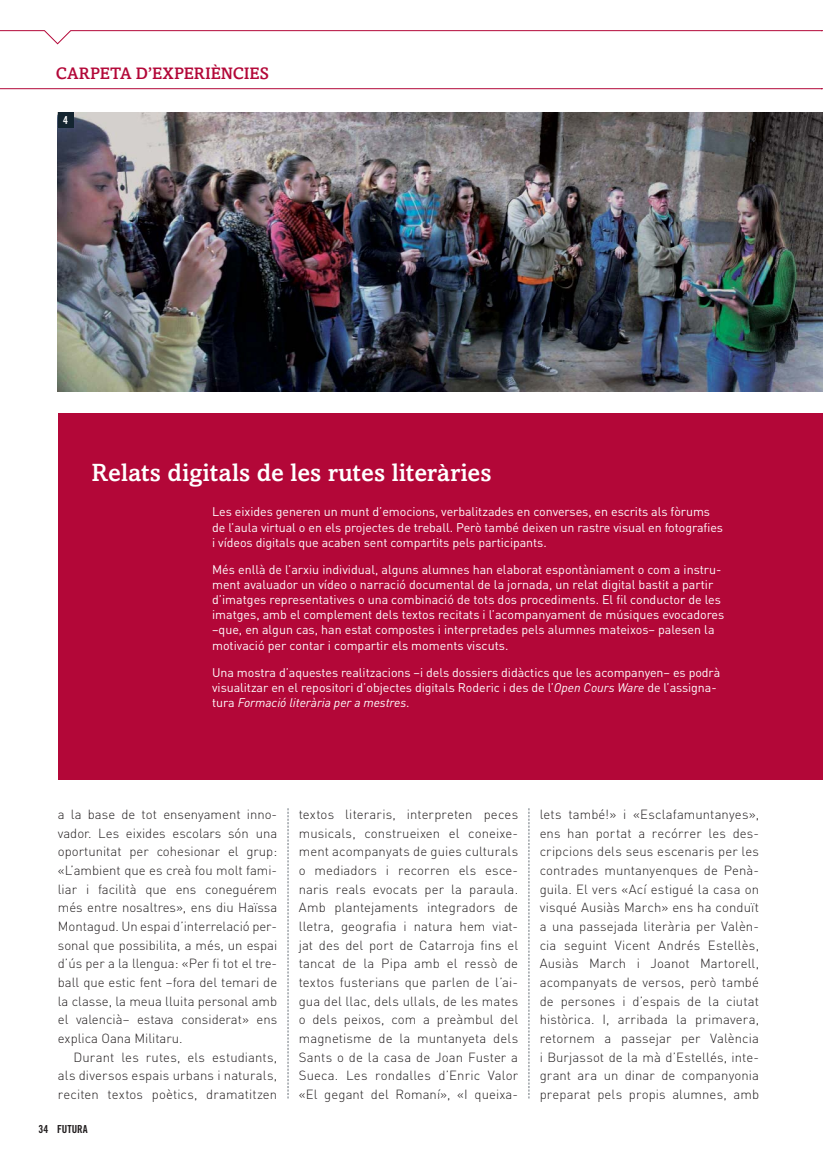
<style>
.page{position:relative;width:823px;height:1161px;background:#fff}
.page>*{position:absolute;margin:0;border:0;box-sizing:border-box;transform-origin:0 0}
.t1{font:500 24.9px "Amasis";color:#fff}
.t2{font:500 16.65px "Amasis";letter-spacing:-.005em;color:#b30738}
.t3{font:300 13.05px/18.6px "DIN";letter-spacing:.005em;color:#231f20;text-align:justify}
.t4{font:12.45px/15.1px "DIN";letter-spacing:-.005em;color:#fff}
.t5{font:11.1px "Trade Gothic Bold Cond Twenty";color:#231f20}
.t6{font:11.1px "Trade Gothic Bold Cond Twenty";color:#fff}
.s1{font-style:italic}
</style>
<div class="page">
<svg style="left:0;top:30px;width:823px;height:59px"></svg>
<svg style="left:528px;top:808px;width:1px;height:290px"></svg>
<svg style="left:288px;top:808px;width:1px;height:290px"></svg>
<img style="left:58px;top:113px;width:765px;height:278px">
<div style="left:58px;top:414px;width:765px;height:366px;background:#b30738"></div>
<div style="left:58px;top:113px;width:16px;height:15px;background:#142530"></div>
<p class="t2" style="left:56px;top:67px;width:215px">CARPETA D’EXPERIÈNCIES</p>
<p class="t6" style="left:63px;top:116px;width:6px">4</p>
<h1 class="t1" style="left:92px;top:463px;width:401px">Relats digitals de les rutes literàries</h1>
<p class="t4" style="left:212px;top:506px;width:512px">Les eixides generen un munt d’emocions, verbalitzades en converses, en escrits als fòrums de l’aula virtual o en els projectes de treball. Però també deixen un rastre visual en fotografies i vídeos digitals que acaben sent compartits pels participants.</p>
<p class="t4" style="left:212px;top:563px;width:514px">Més enllà de l’arxiu individual, alguns alumnes han elaborat espontàniament o com a instru&shy;ment avaluador un vídeo o narració documental de la jornada, un relat digital bastit a partir d’imatges representatives o una combinació de tots dos procediments. El fil conductor de les imatges, amb el complement dels textos recitats i l’acompanyament de músiques evocadores −que, en algun cas, han estat compostes i interpretades pels alumnes mateixos− palesen la motivació per contar i compartir els moments viscuts.</p>
<p class="t4" style="left:212px;top:666px;width:510px">Una mostra d’aquestes realitzacions −i dels dossiers didàctics que les acompanyen− es podrà visualitzar en el repositori d’objectes digitals Roderic i des de l’<span class="s1">Open Cours Ware</span> de l’assigna&shy;tura <span class="s1">Formació literària per a mestres</span>.</p>
<p class="t3" style="left:58px;top:807px;width:221px">a la base de tot ensenyament inno&shy;vador. Les eixides escolars són una oportunitat per cohesionar el grup: «L’ambient que es creà fou molt fami&shy;liar i facilità que ens coneguérem més entre nosaltres», ens diu Haïssa Montagud. Un espai d’interrelació per&shy;sonal que possibilita, a més, un espai d’ús per a la llengua: «Per fi tot el tre&shy;ball que estic fent −fora del temari de la classe, la meua lluita personal amb el valencià− estava considerat» ens explica Oana Militaru.</p>
<p class="t3" style="left:58px;top:1049px;width:221px;text-indent:16px">Durant les rutes, els estudiants, als diversos espais urbans i naturals, reciten textos poètics, dramatitzen</p>
<p class="t5" style="left:39px;top:1125px;width:51px">34 FUTURA</p>
<p class="t3" style="left:299px;top:807px;width:221px">textos literaris, interpreten peces musicals, construeixen el coneixe&shy;ment acompanyats de guies culturals o mediadors i recorren els esce&shy;naris reals evocats per la paraula.<br>Amb plantejaments integradors de lletra, geografia i natura hem viat&shy;jat des del port de Catarroja fins el tancat de la Pipa amb el ressò de textos fusterians que parlen de l’ai&shy;gua del llac, dels ullals, de les mates o dels peixos, com a preàmbul del magnetisme de la muntanyeta dels Sants o de la casa de Joan Fuster a Sueca. Les rondalles d’Enric Valor «El gegant del Romaní», «I queixa-</p>
<p class="t3" style="left:539px;top:807px;width:221px">lets també!» i «Esclafamuntanyes», ens han portat a recórrer les des&shy;cripcions dels seus escenaris per les contrades muntanyenques de Penà&shy;guila. El vers «Ací estigué la casa on visqué Ausiàs March» ens ha conduït a una passejada literària per Valèn&shy;cia seguint Vicent Andrés Estellès, Ausiàs March i Joanot Martorell, acompanyats de versos, però també de persones i d’espais de la ciutat històrica. I, arribada la primavera, retornem a passejar per València i Burjassot de la mà d’Estellés, inte&shy;grant ara un dinar de companyonia preparat pels propis alumnes, amb</p>
</div>
